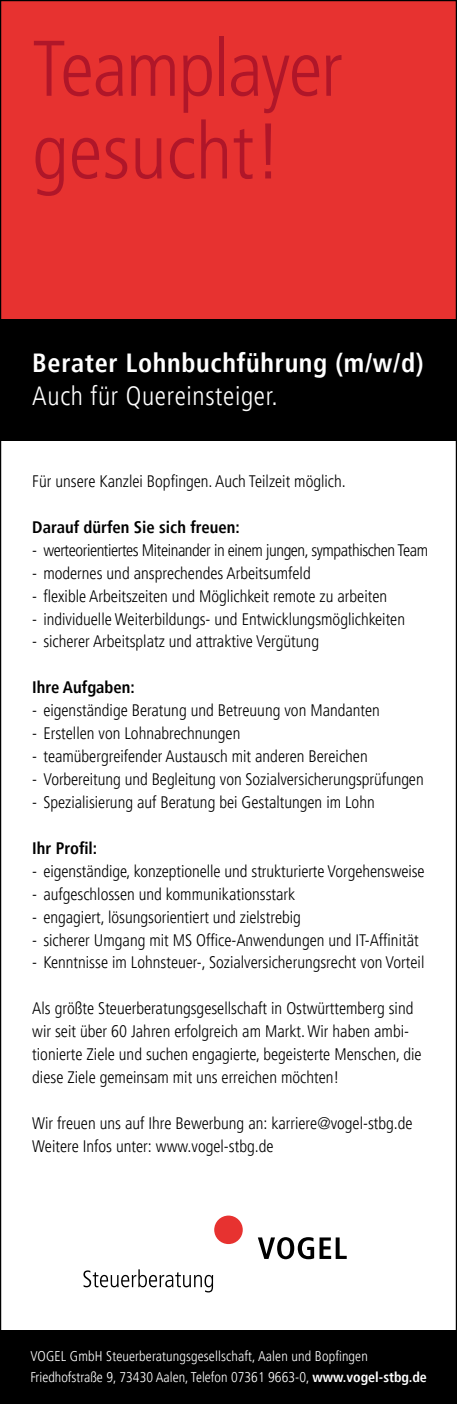
<style>
.page{position:relative;width:457px;height:1404px;background:#fff}
.page>*{position:absolute;margin:0;border:0;box-sizing:border-box;transform-origin:0 0}
.t1{font:300 condensed 78.75px/82.6px "Frutiger LT Pro";letter-spacing:-.02em;color:#b01629}
.t2{font:700 condensed 26.25px "Frutiger LT Pro";letter-spacing:.025em;color:#fff}
.t3{font:300 condensed 26.25px "Frutiger LT Pro";letter-spacing:.025em;color:#fff}
.t4{font:300 condensed 16.62px/22.9px "Frutiger LT Pro";color:#000}
.t5{font:300 condensed 16.62px "Frutiger LT Pro";letter-spacing:-.025em;color:#000}
.t6{font:700 condensed 16.62px "Frutiger LT Pro";color:#000}
.t7{font:300 condensed 14px/21px "Frutiger LT Pro";letter-spacing:.01em;color:#fff}
.s1{font-weight:700}
</style>
<div class="page">
<div style="left:0;top:0;width:456px;height:352px;background:#e73230"></div>
<div style="left:0;top:320px;width:456px;height:121px;background:#000"></div>
<svg style="left:83px;top:1269px;width:130px;height:23px"></svg>
<svg style="left:257px;top:1237px;width:89px;height:22px"></svg>
<div style="left:214px;top:1215px;width:28px;height:29px;background:#e73230;border-radius:50%"></div>
<div style="left:0;top:1331px;width:456px;height:73px;background:#000"></div>
<h1 class="t1" style="left:32px;top:28px;width:312px">Teamplayer gesucht!</h1>
<h2 class="t2" style="left:32px;top:347px;width:392px">Berater Lohnbuchführung (m/w/d)</h2>
<h2 class="t3" style="left:32px;top:381px;width:247px">Auch für Quereinsteiger.</h2>
<p class="t4" style="left:32px;top:470px;width:315px">Für unsere Kanzlei Bopfingen. Auch Teilzeit möglich.</p>
<p class="t6" style="left:32px;top:517px;width:209px">Darauf dürfen Sie sich freuen:</p>
<p class="t5" style="left:32px;top:540px;width:397px">- werteorientiertes Miteinander in einem jungen, sympathischen Team</p>
<p class="t4" style="left:32px;top:562px;width:280px">- modernes und ansprechendes Arbeitsumfeld</p>
<p class="t4" style="left:32px;top:585px;width:356px">- flexible Arbeitszeiten und Möglichkeit remote zu arbeiten</p>
<p class="t4" style="left:32px;top:607px;width:374px">- individuelle Weiterbildungs- und Entwicklungsmöglichkeiten</p>
<p class="t4" style="left:32px;top:630px;width:288px">- sicherer Arbeitsplatz und attraktive Vergütung</p>
<p class="t6" style="left:32px;top:678px;width:104px">Ihre Aufgaben:</p>
<p class="t4" style="left:32px;top:699px;width:349px">- eigenständige Beratung und Betreuung von Mandanten</p>
<p class="t4" style="left:32px;top:722px;width:209px">- Erstellen von Lohnabrechnungen</p>
<p class="t4" style="left:32px;top:745px;width:336px">- teamübergreifender Austausch mit anderen Bereichen</p>
<p class="t4" style="left:32px;top:768px;width:392px">- Vorbereitung und Begleitung von Sozialversicherungsprüfungen</p>
<p class="t4" style="left:32px;top:791px;width:344px">- Spezialisierung auf Beratung bei Gestaltungen im Lohn</p>
<p class="t6" style="left:32px;top:838px;width:66px">Ihr Profil:</p>
<p class="t4" style="left:32px;top:860px;width:393px">- eigenständige, konzeptionelle und strukturierte Vorgehensweise</p>
<p class="t4" style="left:32px;top:883px;width:264px">- aufgeschlossen und kommunikationsstark</p>
<p class="t4" style="left:32px;top:905px;width:270px">- engagiert, lösungsorientiert und zielstrebig</p>
<p class="t4" style="left:32px;top:928px;width:387px">- sicherer Umgang mit MS Office-Anwendungen und IT-Affinität</p>
<p class="t4" style="left:32px;top:951px;width:393px">- Kenntnisse im Lohnsteuer-, Sozialversicherungsrecht von Vorteil</p>
<p class="t4" style="left:32px;top:997px;width:390px">Als größte Steuerberatungsgesellschaft in Ostwürttemberg sind wir seit über 60 Jahren erfolgreich am Markt. Wir haben ambi&shy;tionierte Ziele und suchen engagierte, begeisterte Menschen, die diese Ziele gemeinsam mit uns erreichen möchten!</p>
<p class="t4" style="left:32px;top:1112px;width:381px">Wir freuen uns auf Ihre Bewerbung an: karriere@vogel-stbg.de<br>Weitere Infos unter: www.vogel-stbg.de</p>
<p class="t7" style="left:30px;top:1346px;width:397px">VOGEL GmbH Steuerberatungsgesellschaft, Aalen und Bopfingen<br>Friedhofstraße 9, 73430 Aalen, Telefon 07361 9663-0, <span class="s1">www.vogel-stbg.de</span></p>
</div>
